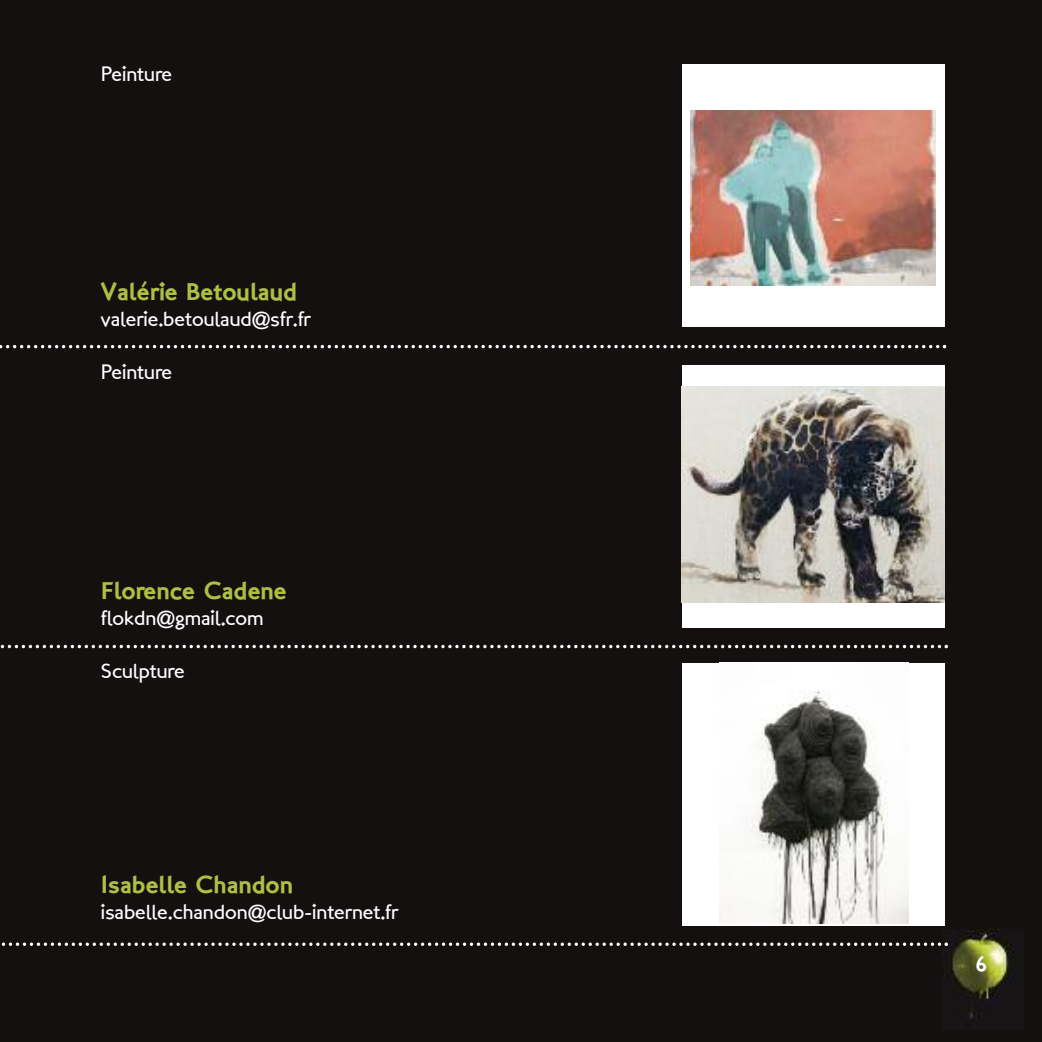
<style>
.page{position:relative;width:1042px;height:1042px;background:#141010}
.page>*{position:absolute;margin:0;border:0;box-sizing:border-box;transform-origin:0 0}
.t1{font:24.5px "London Two";color:#acc143}
.t2{font:21px "London Between";color:#fff}
.t3{font:21px "London Two";color:#fff}
</style>
<div class="page">
<img style="left:946px;top:930px;width:69px;height:89px">
<svg style="left:0;top:345px;width:946px;height:3px"></svg>
<svg style="left:0;top:645px;width:948px;height:3px"></svg>
<svg style="left:1px;top:942px;width:947px;height:4px"></svg>
<div style="left:681px;top:365px;width:263px;height:263px;background:#fff"></div>
<img style="left:681px;top:387px;width:263px;height:215px">
<div style="left:681px;top:662px;width:263px;height:263px;background:#fff"></div>
<img style="left:719px;top:690px;width:189px;height:234px">
<div style="left:681px;top:64px;width:263px;height:263px;background:#fff"></div>
<img style="left:690px;top:111px;width:245px;height:174px">
<p class="t2" style="left:101px;top:66px;width:72px">Peinture</p>
<p class="t1" style="left:101px;top:282px;width:198px">Valérie Betoulaud</p>
<p class="t2" style="left:101px;top:311px;width:211px">valerie.betoulaud@sfr.fr</p>
<p class="t2" style="left:101px;top:363px;width:72px">Peinture</p>
<p class="t1" style="left:101px;top:581px;width:187px">Florence Cadene</p>
<p class="t2" style="left:101px;top:610px;width:164px">flokdn@gmail.com</p>
<p class="t2" style="left:101px;top:663px;width:85px">Sculpture</p>
<p class="t1" style="left:101px;top:875px;width:194px">Isabelle Chandon</p>
<p class="t2" style="left:101px;top:904px;width:299px">isabelle.chandon@club-internet.fr</p>
<p class="t3" style="left:975px;top:955px;width:13px">6</p>
</div>
